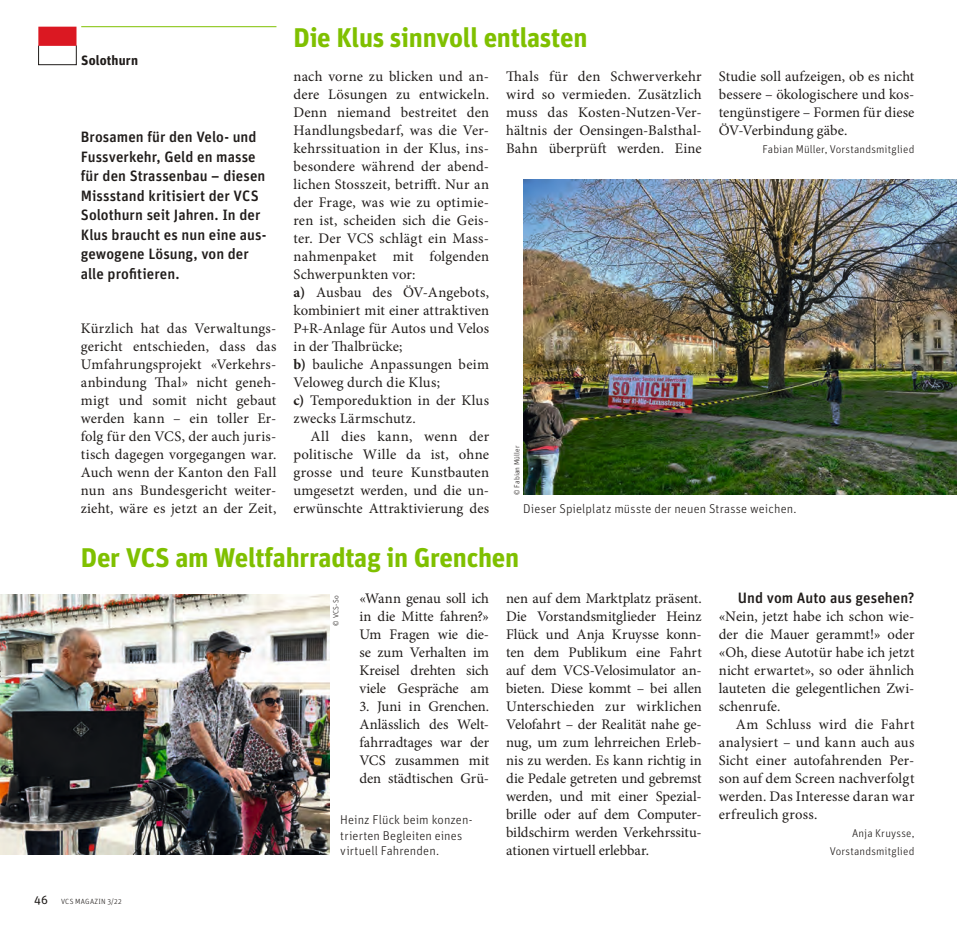
<style>
.page{position:relative;width:957px;height:940px;background:#fff}
.page>*{position:absolute;margin:0;border:0;box-sizing:border-box;transform-origin:0 0}
.t1{font:700 27px "Unit OT";letter-spacing:-.01em;color:#7fc000}
.t2{font:500 15px/19.5px "Unit OT";letter-spacing:.005em;color:#201c1a}
.t3{font:14.7px/18px "Minion Pro";letter-spacing:.01em;color:#201c1a;text-align:justify}
.t4{font:700 13.5px "Unit OT";letter-spacing:.01em;color:#201c1a}
.t5{font:300 12.75px/15.8px "Unit OT";letter-spacing:.01em;color:#201c1a}
.t6{font:300 11.25px/18px "Unit OT";letter-spacing:.015em;color:#201c1a;text-align:right}
.t7{font:300 7.5px "Unit OT";letter-spacing:.02em;color:#201c1a}
.t8{font:300 7.5px "Unit OT";letter-spacing:.04em;color:#201c1a}
.s1{font-weight:700}
.s2{font-weight:400;font-size:12px}
</style>
<div class="page">
<img style="left:523px;top:180px;width:434px;height:315px">
<img style="left:0;top:594px;width:330px;height:261px">
<hr style="left:81px;top:26px;width:195px;height:1px;background:#7fc000">
<div style="left:38px;top:45px;width:38px;height:20px;border:1px solid #201c1a"></div>
<svg style="left:38px;top:27px;width:38px;height:19px"></svg>
<p class="t4" style="left:81px;top:51px;width:58px">Solothurn</p>
<p class="t2" style="left:81px;top:127px;width:186px">Brosamen für den Velo- und<br>Fussverkehr, Geld en masse für den Strassenbau – diesen<br>Missstand kritisiert der VCS<br>Solothurn seit Jahren. In der<br>Klus braucht es nun eine aus&shy;gewogene Lösung, von der alle profitieren.</p>
<p class="t3" style="left:81px;top:319px;width:197px">Kürzlich hat das Verwaltungs&shy;gericht entschieden, dass das Umfahrungsprojekt «Verkehrs&shy;anbindung Thal» nicht geneh&shy;migt und somit nicht gebaut werden kann – ein toller Er&shy;folg für den VCS, der auch juris&shy;tisch dagegen vorgegangen war.<br>Auch wenn der Kanton den Fall nun ans Bundesgericht weiter&shy;zieht, wäre es jetzt an der Zeit,</p>
<h1 class="t1" style="left:293px;top:20px;width:295px">Die Klus sinnvoll entlasten</h1>
<p class="t3" style="left:293px;top:67px;width:197px;text-align:left">nach vorne zu blicken und an&shy;dere Lösungen zu entwickeln.<br>Denn niemand bestreitet den<br>Handlungsbedarf, was die Ver&shy;kehrssituation in der Klus, ins&shy;besondere während der abend&shy;lichen Stosszeit, betrifft. Nur an der Frage, was wie zu optimie&shy;ren ist, scheiden sich die Geis&shy;ter. Der VCS schlägt ein Mass&shy;nahmenpaket mit folgenden<br>Schwerpunkten vor:<br><span class="s1">a)</span> Ausbau des ÖV-Angebots, kombiniert mit einer attraktiven<br>P+R-Anlage für Autos und Velos in der Thalbrücke;<br><span class="s1">b)</span> bauliche Anpassungen beim<br>Veloweg durch die Klus;<br><span class="s1">c)</span> Temporeduktion in der Klus zwecks Lärmschutz.</p>
<p class="t3" style="left:293px;top:427px;width:197px;text-indent:17px">All dies kann, wenn der politische Wille da ist, ohne grosse und teure Kunstbauten umgesetzt werden, und die un&shy;erwünschte Attraktivierung des</p>
<p class="t3" style="left:506px;top:67px;width:197px">Thals für den Schwerverkehr wird so vermieden. Zusätzlich muss das Kosten-Nutzen-Ver&shy;hältnis der Oensingen-Balsthal-Bahn überprüft werden. Eine</p>
<p class="t3" style="left:719px;top:67px;width:197px">Studie soll aufzeigen, ob es nicht bessere – ökologischere und kos&shy;tengünstigere – Formen für diese ÖV-Verbindung gäbe.</p>
<p class="t6" style="left:762px;top:140px;width:153px">Fabian Müller, Vorstandsmitglied</p>
<p class="t7" style="left:512px;top:495px;width:51px;rotate:-90deg">© Fabian Müller</p>
<p class="t5" style="left:523px;top:500px;width:275px">Dieser Spielplatz müsste der neuen Strasse weichen.</p>
<h1 class="t1" style="left:81px;top:540px;width:440px">Der VCS am Weltfahrradtag in Grenchen</h1>
<p class="t8" style="left:34px;top:897px;width:89px"><span class="s2">46</span> VCS MAGAZIN 3/22</p>
<p class="t7" style="left:332px;top:625px;width:32px;rotate:-90deg">© VCS-So</p>
<p class="t3" style="left:359px;top:589px;width:131px">«Wann genau soll ich in die Mitte fahren?» Um Fragen wie die&shy;se zum Verhalten im Kreisel drehten sich viele Gespräche am</p>
<p class="t3" style="left:359px;top:697px;width:131px">3. Juni in Grenchen.<br>Anlässlich des Welt&shy;fahrradtages war der VCS zusammen mit den städtischen Grü-</p>
<p class="t5" style="left:340px;top:811px;width:134px">Heinz Flück beim konzen&shy;trierten Begleiten eines virtuell Fahrenden.</p>
<p class="t3" style="left:506px;top:589px;width:197px">nen auf dem Marktplatz präsent.<br>Die Vorstandsmitglieder Heinz Flück und Anja Kruysse konn&shy;ten dem Publikum eine Fahrt auf dem VCS-Velosimulator an&shy;bieten. Diese kommt – bei allen Unterschieden zur wirklichen Velofahrt – der Realität nahe ge&shy;nug, um zum lehrreichen Erleb&shy;nis zu werden. Es kann richtig in die Pedale getreten und gebremst werden, und mit einer Spezial&shy;brille oder auf dem Computer&shy;bildschirm werden Verkehrssitu&shy;ationen virtuell erlebbar.</p>
<p class="t2" style="left:738px;top:587px;width:178px">Und vom Auto aus gesehen?</p>
<p class="t3" style="left:719px;top:607px;width:197px">«Nein, jetzt habe ich schon wie&shy;der die Mauer gerammt!» oder «Oh, diese Autotür habe ich jetzt nicht erwartet», so oder ähnlich lauteten die gelegentlichen Zwi&shy;schenrufe.</p>
<p class="t3" style="left:719px;top:715px;width:197px;text-indent:17px">Am Schluss wird die Fahrt analysiert – und kann auch aus Sicht einer autofahrenden Per&shy;son auf dem Screen nachverfolgt werden. Das Interesse daran war erfreulich gross.</p>
<p class="t6" style="left:830px;top:824px;width:86px">Anja Kruysse,<br>Vorstandsmitglied</p>
</div>
